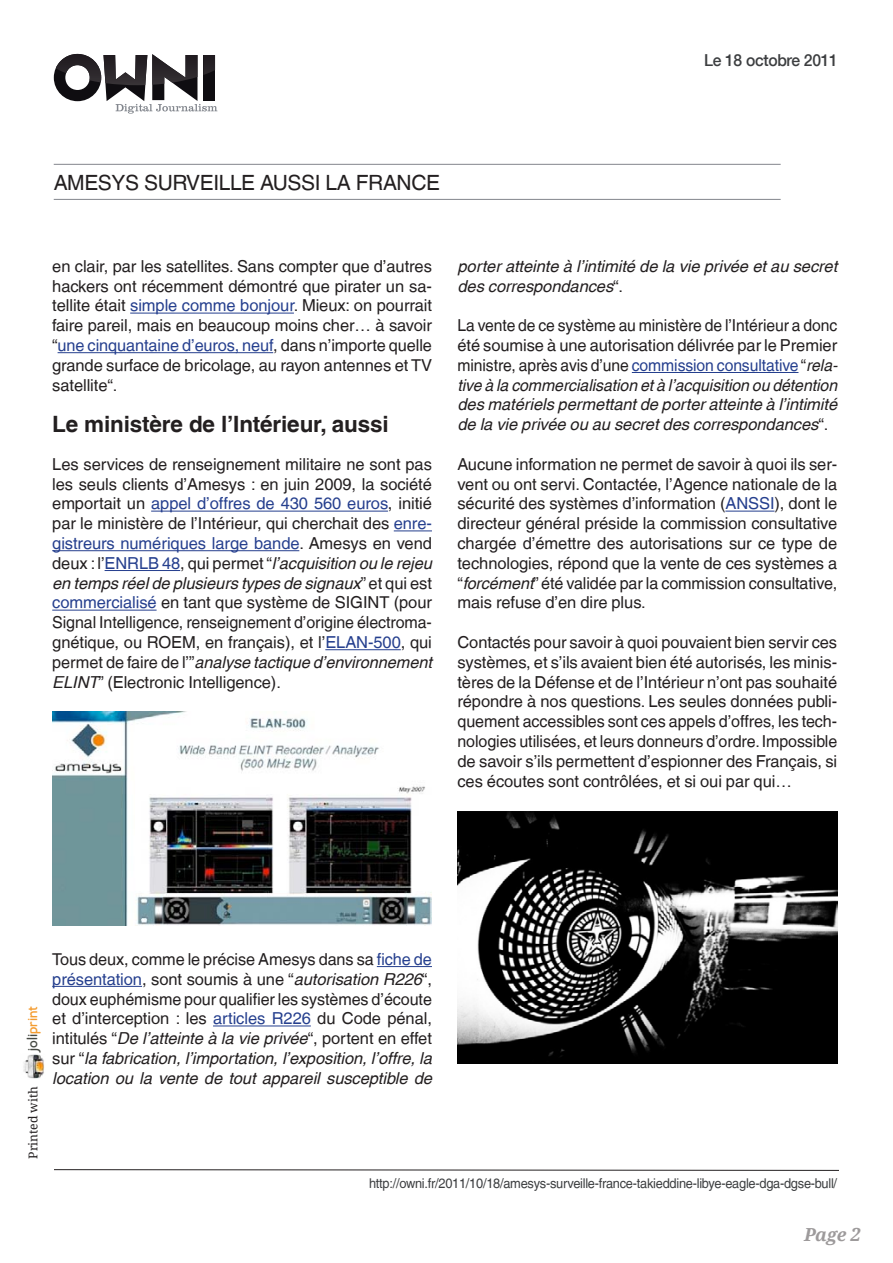
<style>
.page{position:relative;width:893px;height:1263px;background:#fff}
.page>*{position:absolute;margin:0;border:0;box-sizing:border-box;transform-origin:0 0}
.t1{font:700 22.5px "Helvetica LT";letter-spacing:-.005em;color:#231f20}
.t2{font:21px "Helvetica LT";letter-spacing:-.02em;color:#231f20}
.t3{font:italic 700 18px "Droid Serif";color:#9d9a9b}
.t4{font:16.5px/19.8px "Helvetica LT";letter-spacing:-.005em;color:#231f20;text-align:justify}
.t5{font:italic 16.5px/19.8px "Helvetica LT";letter-spacing:-.005em;color:#231f20;text-align:justify;scale:.95 1}
.t6{font:italic 16.5px/19.8px "Helvetica LT";letter-spacing:-.005em;color:#231f20}
.t7{font:500 16.5px "Helvetica Neue LT Com";letter-spacing:-.02em;color:#3c3e40;scale:.95 1}
.t8{font:700 13.65px "Candela";color:#f49c30}
.t9{font:13.5px "Helvetica LT";letter-spacing:-.02em;color:#3c3e40;scale:.95 1}
.t10{font:12.15px "Droid Serif";color:#231f20}
.s1{color:#253f8e}
.s2{font-style:italic}
.s3{font-style:normal}
.s4{font-style:normal;color:#253f8e}
.s5{color:#464943}
</style>
<div class="page">
<img style="left:23px;top:1054px;width:21px;height:25px">
<svg style="left:54px;top:54px;width:163px;height:60px"></svg>
<hr style="left:54px;top:164px;width:727px;height:1px;background:#898c92">
<hr style="left:54px;top:199px;width:727px;height:1px;background:#898c92">
<hr style="left:130px;top:313px;width:164px;height:1px;background:#253f8e">
<hr style="left:58px;top:352px;width:215px;height:1px;background:#253f8e">
<hr style="left:151px;top:511px;width:237px;height:1px;background:#253f8e">
<hr style="left:394px;top:530px;width:38px;height:1px;background:#253f8e">
<hr style="left:52px;top:550px;width:247px;height:1px;background:#253f8e">
<hr style="left:105px;top:570px;width:75px;height:1px;background:#253f8e">
<hr style="left:52px;top:610px;width:105px;height:1px;background:#253f8e">
<hr style="left:325px;top:649px;width:76px;height:1px;background:#253f8e">
<hr style="left:377px;top:966px;width:55px;height:1px;background:#253f8e">
<hr style="left:52px;top:986px;width:90px;height:1px;background:#253f8e">
<hr style="left:213px;top:1025px;width:98px;height:1px;background:#253f8e">
<img style="left:52px;top:712px;width:380px;height:213px">
<hr style="left:632px;top:372px;width:166px;height:1px;background:#253f8e">
<hr style="left:725px;top:511px;width:49px;height:1px;background:#253f8e">
<img style="left:457px;top:811px;width:380px;height:253px">
<svg style="left:54px;top:1169px;width:785px;height:2px;background:#908e8e"></svg>
<p class="t7" style="left:704px;top:50px;width:142px">Le 18 octobre 2011</p>
<p class="t2" style="left:54px;top:171px;width:29px">Ames</p>
<p class="t2" style="left:112px;top:171px;width:46px">ys surveille</p>
<p class="t2" style="left:260px;top:171px;width:13px">aussi</p>
<p class="t2" style="left:326px;top:171px;width:101px">la France</p>
<p class="t4" style="left:52px;top:256px;width:381px">en clair, par les satellites. Sans compter que d’autres hackers ont récemment démontré que pirater un sa&shy;tellite était <span class="s1">simple comme bonjour</span>. Mieux: on pourrait faire pareil, mais en beaucoup moins cher… à savoir “<span class="s1">une cinquantaine d’euros, neuf</span>, dans n’importe quelle grande surface de bricolage, au rayon antennes et TV satellite“.</p>
<h1 class="t1" style="left:52px;top:410px;width:338px">Le ministère de l’Intérieur, aussi</h1>
<p class="t4" style="left:52px;top:454px;width:381px">Les services de renseignement militaire ne sont pas les seuls clients d’Amesys : en juin 2009, la société emportait un <span class="s1">appel d’offres de 430 560 euros</span>, initié par le ministère de l’Intérieur, qui cherchait des <span class="s1">enre&shy;gistreurs numériques large bande</span>. Amesys en vend deux : l’<span class="s1">ENRLB 48</span>, qui permet “<span class="s2">l’acquisition ou le rejeu en temps réel de plusieurs types de signaux</span>” et qui est <span class="s1">commercialisé</span> en tant que système de SIGINT (pour Signal Intelligence, renseignement d’origine électroma&shy;gnétique, ou ROEM, en français), et l’<span class="s1">ELAN-500</span>, qui permet de faire de l’”<span class="s2">analyse tactique d’environnement ELINT</span>” (Electronic Intelligence).</p>
<p class="t6" style="left:457px;top:256px;width:381px">porter atteinte à l’intimité de la vie privée et au secret des correspondances<span class="s3">“.</span></p>
<p class="t5" style="left:457px;top:315px;width:402px"><span class="s3">La vente de ce système au ministère de l’Intérieur a donc été soumise à une autorisation délivrée par le Premier ministre, après avis d’une</span> <span class="s4">commission consultative</span> <span class="s3">“</span>rela&shy;tive à la commercialisation et à l’acquisition ou détention des matériels permettant de porter atteinte à l’intimité de la vie privée ou au secret des correspondances<span class="s3">“.</span></p>
<p class="t4" style="left:457px;top:454px;width:381px">Aucune information ne permet de savoir à quoi ils ser&shy;vent ou ont servi. Contactée, l’Agence nationale de la sécurité des systèmes d’information (<span class="s1">ANSSI</span>), dont le directeur général préside la commission consultative chargée d’émettre des autorisations sur ce type de technologies, répond que la vente de ces systèmes a “<span class="s2">forcément</span>” été validée par la commission consultative, mais refuse d’en dire plus.</p>
<p class="t4" style="left:457px;top:632px;width:381px">Contactés pour savoir à quoi pouvaient bien servir ces systèmes, et s’ils avaient bien été autorisés, les minis&shy;tères de la Défense et de l’Intérieur n’ont pas souhaité répondre à nos questions. Les seules données publi&shy;quement accessibles sont ces appels d’offres, les tech&shy;nologies utilisées, et leurs donneurs d’ordre. Impossible de savoir s’ils permettent d’espionner des Français, si ces écoutes sont contrôlées, et si oui par qui…</p>
<p class="t8" style="left:23px;top:1051px;width:46px;rotate:-90deg"><span class="s5">joli</span>print</p>
<p class="t10" style="left:26px;top:1159px;width:74px;rotate:-90deg">Printed with</p>
<p class="t4" style="left:52px;top:949px;width:381px">Tous deux, comme le précise Amesys dans sa <span class="s1">fiche de présentation</span>, sont soumis à une “<span class="s2">autorisation R226</span>“, doux euphémisme pour qualifier les systèmes d’écoute et d’interception : les <span class="s1">articles R226</span> du Code pénal, intitulés “<span class="s2">De l’atteinte à la vie privée</span>“, portent en effet sur “<span class="s2">la fabrication, l’importation, l’exposition, l’offre, la location ou la vente de tout appareil susceptible de</span></p>
<p class="t9" style="left:369px;top:1175px;width:494px">http://owni.fr/2011/10/18/amesys-surveille-france-takieddine-libye-eagle-dga-dgse-bull/</p>
<p class="t3" style="left:804px;top:1223px;width:58px">Page 2</p>
</div>
